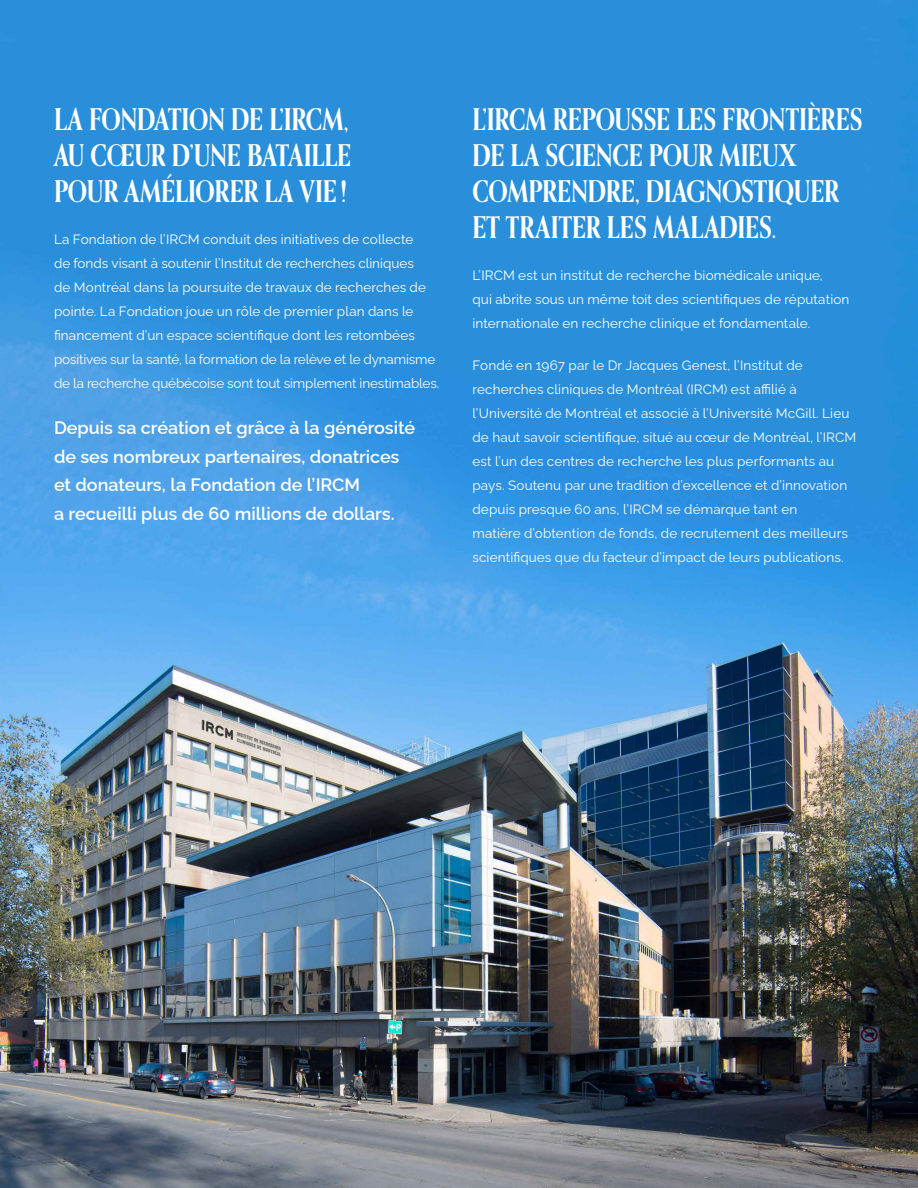
<style>
.page{position:relative;width:918px;height:1188px;background:#fff}
.page>*{position:absolute;margin:0;border:0;box-sizing:border-box;transform-origin:0 0}
.t1{font:700 condensed 30px/36px "Orpheus Pro";letter-spacing:-.01em;color:#fff;text-align:justify}
.t2{font:600 18px/28.5px "Raleway";letter-spacing:-.005em;color:#fff}
.t3{font:13.5px/24px "Raleway";letter-spacing:.005em;color:#fff}
</style>
<div class="page">
<img style="left:0;top:0;width:918px;height:1188px">
<h1 class="t1" style="left:54px;top:101px;width:299px">LA FONDATION DE L’IRCM, AU CŒUR D’UNE BATAILLE POUR AMÉLIORER LA VIE !</h1>
<p class="t3" style="left:54px;top:226px;width:387px">La Fondation de l’IRCM conduit des initiatives de collecte<br>de fonds visant à soutenir l’Institut de recherches cliniques<br>de Montréal dans la poursuite de travaux de recherches de pointe. La Fondation joue un rôle de premier plan dans le financement d’un espace scientifique dont les retombées positives sur la santé, la formation de la relève et le dynamisme de la recherche québécoise sont tout simplement inestimables.</p>
<h2 class="t2" style="left:54px;top:412px;width:363px">Depuis sa création et grâce à la générosité de ses nombreux partenaires, donatrices et donateurs, la Fondation de l’IRCM<br>a recueilli plus de 60 millions de dollars.</h2>
<h1 class="t1" style="left:472px;top:101px;width:392px;text-align:left">L’IRCM REPOUSSE LES FRONTIÈRES<br>DE LA SCIENCE POUR MIEUX<br>COMPRENDRE, DIAGNOSTIQUER<br>ET TRAITER LES MALADIES.</h1>
<p class="t3" style="left:472px;top:262px;width:378px">L’IRCM est un institut de recherche biomédicale unique,<br>qui abrite sous un même toit des scientifiques de réputation internationale en recherche clinique et fondamentale.</p>
<p class="t3" style="left:472px;top:352px;width:385px">Fondé en 1967 par le Dr Jacques Genest, l’Institut de recherches cliniques de Montréal (IRCM) est affilié à l’Université de Montréal et associé à l’Université McGill. Lieu de haut savoir scientifique, situé au cœur de Montréal, l’IRCM est l’un des centres de recherche les plus performants au pays. Soutenu par une tradition d’excellence et d’innovation depuis presque 60 ans, l’IRCM se démarque tant en<br>matière d’obtention de fonds, de recrutement des meilleurs scientifiques que du facteur d’impact de leurs publications.</p>
</div>
